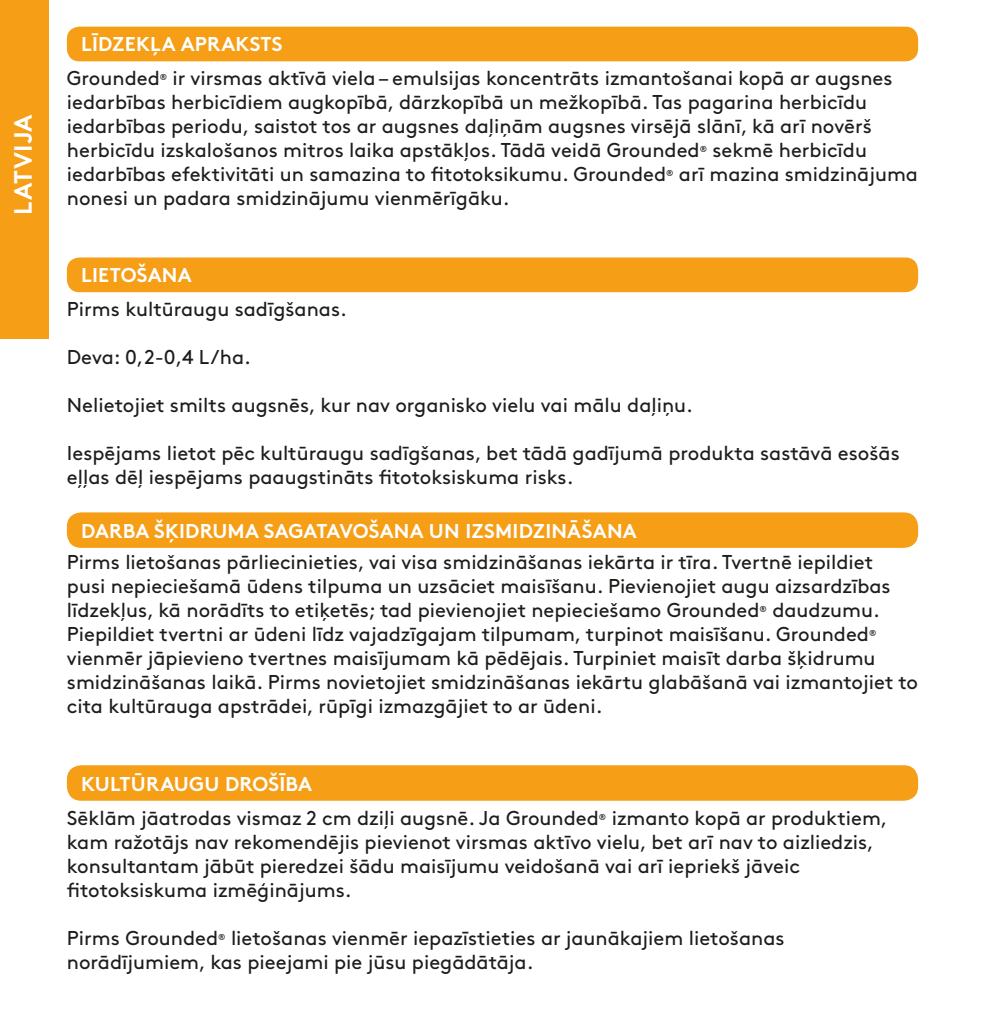
<style>
.page{position:relative;width:988px;height:1025px;background:#fff}
.page>*{position:absolute;margin:0;border:0;box-sizing:border-box;transform-origin:0 0}
.t1{font:700 25px "Brown Pro";letter-spacing:.01em;color:#fff}
.t2{font:20px/24px "Brown Pro";color:#1d1d1b}
.t3{font:700 20px "Brown Pro";letter-spacing:.01em;color:#fff}
.t4{font:700 8.75px "Brown Pro";color:#1d1d1b}
</style>
<div class="page">
<div style="left:0;top:0;width:49px;height:339px;background:#f59e16"></div>
<div style="left:67px;top:27px;width:850px;height:34px;background:#f59e16;border-radius:12px"></div>
<div style="left:67px;top:257px;width:850px;height:35px;background:#f59e16;border-radius:12px"></div>
<div style="left:67px;top:512px;width:850px;height:35px;background:#f59e16;border-radius:14px"></div>
<div style="left:67px;top:765px;width:850px;height:35px;background:#f59e16;border-radius:14px"></div>
<p class="t1" style="left:3px;top:215px;width:102px;rotate:-90deg">LATVIJA</p>
<p class="t3" style="left:81px;top:28px;width:203px">LĪDZEKĻA APRAKSTS</p>
<p class="t2" style="left:67px;top:65px;width:94px">Grounded</p>
<p class="t4" style="left:160px;top:70px;width:9px">®</p>
<p class="t2" style="left:67px;top:65px;width:826px;text-indent:106px">ir virsmas aktīvā viela – emulsijas koncentrāts izmantošanai kopā ar augsnes iedarbības herbicīdiem augkopībā, dārzkopībā un mežkopībā. Tas pagarina herbicīdu iedarbības periodu, saistot tos ar augsnes daļiņām augsnes virsējā slānī, kā arī novērš herbicīdu izskalošanos mitros laika apstākļos. Tādā veidā Grounded</p>
<p class="t4" style="left:699px;top:142px;width:9px">®</p>
<p class="t2" style="left:712px;top:137px;width:156px">sekmē herbicīdu</p>
<p class="t2" style="left:67px;top:161px;width:600px">iedarbības efektivitāti un samazina to fitotoksikumu. Grounded</p>
<p class="t4" style="left:666px;top:166px;width:9px">®</p>
<p class="t2" style="left:678px;top:161px;width:240px">arī mazina smidzinājuma</p>
<p class="t2" style="left:67px;top:185px;width:444px">nonesi un padara smidzinājumu vienmērīgāku.</p>
<p class="t3" style="left:81px;top:259px;width:112px">LIETOŠANA</p>
<p class="t2" style="left:67px;top:295px;width:281px">Pirms kultūraugu sadīgšanas.</p>
<p class="t2" style="left:67px;top:343px;width:185px">Deva: 0,2-0,4 L/ha.</p>
<p class="t2" style="left:67px;top:391px;width:627px">Nelietojiet smilts augsnēs, kur nav organisko vielu vai mālu daļiņu.</p>
<p class="t2" style="left:67px;top:439px;width:834px">Iespējams lietot pēc kultūraugu sadīgšanas, bet tādā gadījumā produkta sastāvā esošās eļļas dēļ iespējams paaugstināts fitotoksiskuma risks.</p>
<p class="t3" style="left:81px;top:514px;width:557px">DARBA ŠĶIDRUMA SAGATAVOŠANA UN IZSMIDZINĀŠANA</p>
<p class="t2" style="left:67px;top:548px;width:824px">Pirms lietošanas pārliecinieties, vai visa smidzināšanas iekārta ir tīra. Tvertnē iepildiet pusi nepieciešamā ūdens tilpuma un uzsāciet maisīšanu. Pievienojiet augu aizsardzības līdzekļus, kā norādīts to etiķetēs; tad pievienojiet nepieciešamo Grounded</p>
<p class="t2" style="left:67px;top:596px;width:814px;text-indent:705px">daudzumu.<br>Piepildiet tvertni ar ūdeni līdz vajadzīgajam tilpumam, turpinot maisīšanu. Grounded</p>
<p class="t4" style="left:759px;top:601px;width:9px">®</p>
<p class="t4" style="left:868px;top:625px;width:9px">®</p>
<p class="t2" style="left:67px;top:644px;width:852px">vienmēr jāpievieno tvertnes maisījumam kā pēdējais. Turpiniet maisīt darba šķidrumu smidzināšanas laikā. Pirms novietojiet smidzināšanas iekārtu glabāšanā vai izmantojiet to cita kultūrauga apstrādei, rūpīgi izmazgājiet to ar ūdeni.</p>
<p class="t3" style="left:81px;top:767px;width:232px">KULTŪRAUGU DROŠĪBA</p>
<p class="t2" style="left:67px;top:803px;width:533px">Sēklām jāatrodas vismaz 2 cm dziļi augsnē. Ja Grounded</p>
<p class="t4" style="left:598px;top:809px;width:9px">®</p>
<p class="t2" style="left:67px;top:803px;width:822px;text-indent:544px">izmanto kopā ar produktiem, kam ražotājs nav rekomendējis pievienot virsmas aktīvo vielu, bet arī nav to aizliedzis, konsultantam jābūt pieredzei šādu maisījumu veidošanā vai arī iepriekš jāveic fitotoksiskuma izmēģinājums.</p>
<p class="t2" style="left:67px;top:923px;width:153px">Pirms Grounded</p>
<p class="t4" style="left:218px;top:929px;width:9px">®</p>
<p class="t2" style="left:67px;top:923px;width:718px;text-indent:164px">lietošanas vienmēr iepazīstieties ar jaunākajiem lietošanas norādījumiem, kas pieejami pie jūsu piegādātāja.</p>
</div>
